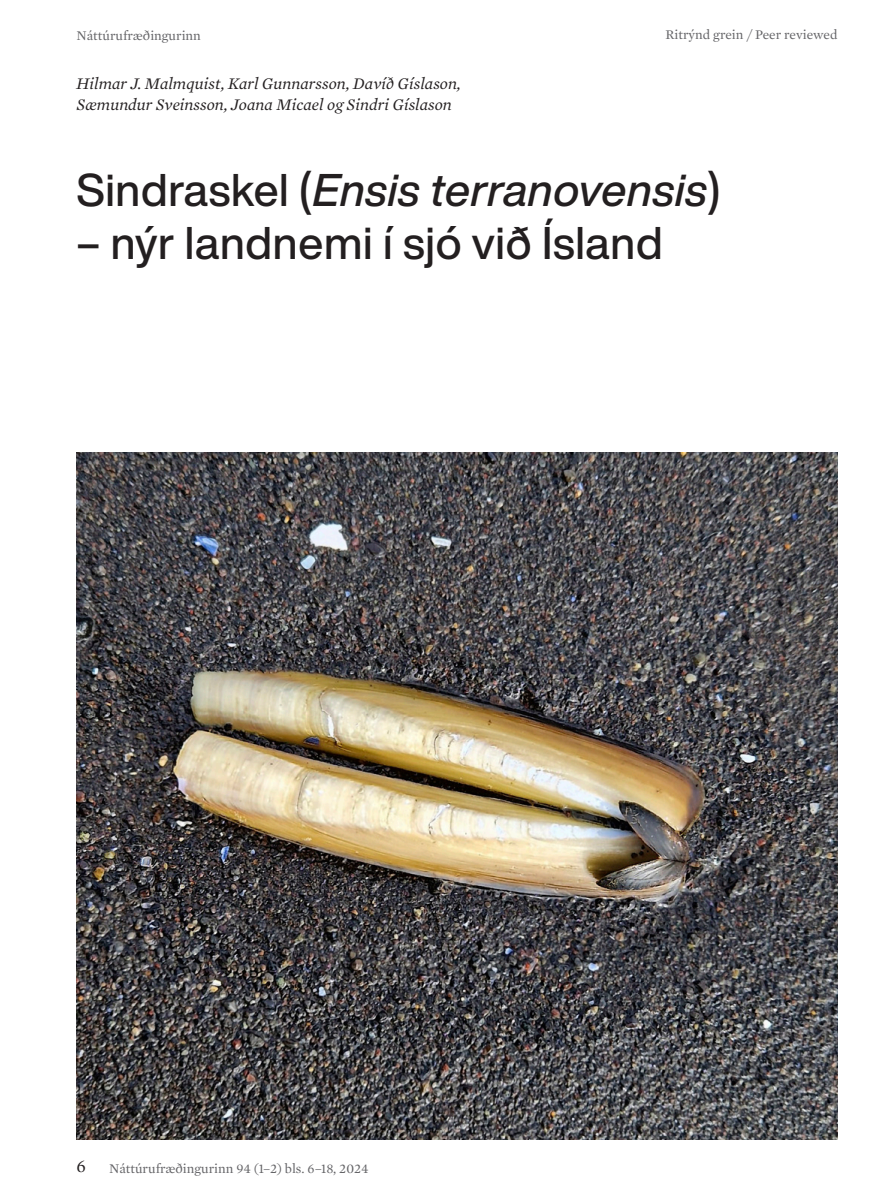
<style>
.page{position:relative;width:893px;height:1191px;background:#fff}
.page>*{position:absolute;margin:0;border:0;box-sizing:border-box;transform-origin:0 0}
.Heiti_greinar_2023{font:45px "Helvetica Now Display Med Ita";letter-spacing:.015em;color:#231f20}
.Heiti_greinar_2023-2{font:500 45px "Helvetica Now Display";letter-spacing:.015em;color:#231f20}
.t1{font:18px "Mercury Text G1";color:#231f20}
.Höfundur_2023{font:italic 16.5px/21px "Mercury Text G1";color:#231f20}
.t2{font:13.5px "Mercury Text G1";color:#636366}
.s1{font-family:"Helvetica Now Display";font-weight:500}
</style>
<div class="page">
<img style="left:77px;top:453px;width:761px;height:687px">
<p class="t2" style="left:77px;top:28px;width:126px">Náttúrufræðingurinn</p>
<p class="Höfundur_2023" style="left:76px;top:73px;width:386px">Hilmar J. Malmquist, Karl Gunnarsson, Davíð Gíslason,<br>Sæmundur Sveinsson, Joana Micael og Sindri Gíslason</p>
<p class="t2" style="left:666px;top:27px;width:174px">Ritrýnd grein / Peer reviewed</p>
<p class="Heiti_greinar_2023" style="left:77px;top:160px;width:645px"><span class="s1">Sindraskel (</span>Ensis terranovensis<span class="s1">)</span></p>
<p class="Heiti_greinar_2023-2" style="left:77px;top:212px;width:588px">– nýr landnemi í sjó við Ísland</p>
<p class="t1" style="left:77px;top:1155px;width:11px">6</p>
<p class="t2" style="left:109px;top:1160px;width:261px">Náttúrufræðingurinn 94 (1–2) bls. 6–18, 2024</p>
</div>
